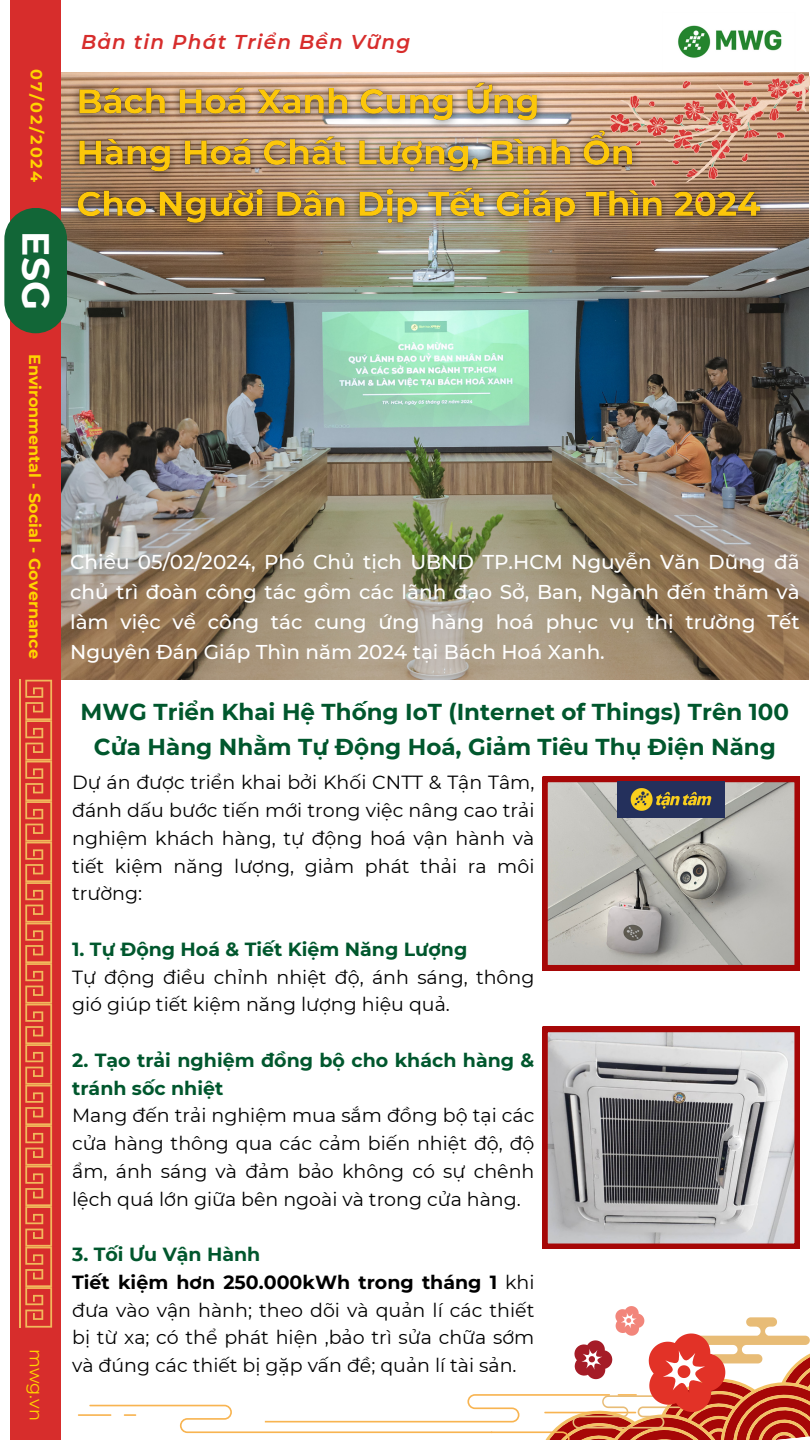
<style>
.page{position:relative;width:810px;height:1440px;background:#fff}
.page>*{position:absolute;margin:0;border:0;box-sizing:border-box;transform-origin:0 0}
.t1{font:700 37.7px "Montserrat";color:#fff}
.t2{font:700 23px/34.5px "Montserrat";color:#00572d;text-align:center}
.t3{font:500 20px/30px "Montserrat";color:#fff;text-align:justify}
.t4{font:italic 600 20px "Montserrat";letter-spacing:.06em;color:#d72d2c}
.t5{font:19px/27.8px "Montserrat";color:#000}
.t6{font:17.7px "Montserrat";color:#ffd400}
.t7{font:700 16px "Montserrat";color:#ffd400}
.s1{font-weight:700;color:#00572d}
.s2{font-weight:700}
</style>
<div class="page">
<img style="left:679px;top:25px;width:102px;height:10px">
<img style="left:61px;top:72px;width:748px;height:608px">
<div style="left:10px;top:0;width:51px;height:1440px;background:#d72d2c"></div>
<div style="left:4px;top:208px;width:63px;height:125px;background:#126637;border-radius:31px"></div>
<svg style="left:543px;top:777px;width:257px;height:193px;background:#b3a39e"></svg>
<svg style="left:543px;top:1027px;width:257px;height:222px;background:#a39697"></svg>
<img style="left:618px;top:782px;width:106px;height:35px">
<img style="left:63px;top:72px;width:712px;height:168px">
<svg style="left:603px;top:35px;width:207px;height:187px"></svg>
<hr style="left:19px;top:680px;width:2px;height:40px;background:#f1b95c">
<hr style="left:19px;top:720px;width:2px;height:40px;background:#f1b95c">
<hr style="left:19px;top:761px;width:2px;height:40px;background:#f1b95c">
<hr style="left:19px;top:801px;width:2px;height:40px;background:#f1b95c">
<hr style="left:19px;top:842px;width:2px;height:40px;background:#f1b95c">
<hr style="left:19px;top:882px;width:2px;height:40px;background:#f1b95c">
<hr style="left:19px;top:923px;width:2px;height:40px;background:#f1b95c">
<hr style="left:19px;top:963px;width:2px;height:40px;background:#f1b95c">
<hr style="left:19px;top:1004px;width:2px;height:40px;background:#f1b95c">
<hr style="left:19px;top:1044px;width:2px;height:40px;background:#f1b95c">
<hr style="left:19px;top:1085px;width:2px;height:40px;background:#f1b95c">
<hr style="left:19px;top:1125px;width:2px;height:40px;background:#f1b95c">
<hr style="left:19px;top:1166px;width:2px;height:40px;background:#f1b95c">
<hr style="left:19px;top:1206px;width:2px;height:40px;background:#f1b95c">
<hr style="left:19px;top:1247px;width:2px;height:40px;background:#f1b95c">
<svg style="left:25px;top:680px;width:27px;height:648px"></svg>
<hr style="left:19px;top:1287px;width:2px;height:40px;background:#f1b95c">
<hr style="left:78px;top:1414px;width:33px;height:2px;background:#f8b451">
<svg style="left:89px;top:1306px;width:721px;height:134px"></svg>
<h5 class="t7" style="left:46px;top:69px;width:114px;rotate:90deg">07/02/2024</h5>
<h5 class="t1" style="left:59px;top:231px;width:80px;rotate:90deg">ESG</h5>
<h6 class="t7" style="left:45px;top:354px;width:307px;rotate:90deg">Environmental - Social - Governance</h6>
<h5 class="t6" style="left:47px;top:1349px;width:73px;rotate:90deg">mwg.vn</h5>
<p class="t4" style="left:81px;top:29px;width:331px">Bản tin Phát Triển Bền Vững</p>
<h4 class="t3" style="left:70px;top:547px;width:731px">Chiều 05/02/2024, Phó Chủ tịch UBND TP.HCM Nguyễn Văn Dũng đã chủ trì đoàn công tác gồm các lãnh đạo Sở, Ban, Ngành đến thăm và làm việc về công tác cung ứng hàng hoá phục vụ thị trường Tết Nguyên Đán Giáp Thìn năm 2024 tại Bách Hoá Xanh.</h4>
<p class="t2" style="left:81px;top:695px;width:710px">MWG Triển Khai Hệ Thống IoT (Internet of Things) Trên 100<br>Cửa Hàng Nhằm Tự Động Hoá, Giảm Tiêu Thụ Điện Năng</p>
<p class="t5" style="left:72px;top:769px;width:464px;text-align:justify">Dự án được triển khai bởi Khối CNTT &amp; Tận Tâm, đánh dấu bước tiến mới trong việc nâng cao trải nghiệm khách hàng, tự động hoá vận hành và tiết kiệm năng lượng, giảm phát thải ra môi trường:</p>
<h4 class="t5" style="left:72px;top:935px;width:464px"><span class="s1">1. Tự Động Hoá &amp; Tiết Kiệm Năng Lượng<br></span>Tự động điều chỉnh nhiệt độ, ánh sáng, thông gió giúp tiết kiệm năng lượng hiệu quả.</h4>
<h1 class="t5" style="left:72px;top:1046px;width:464px"><span class="s1">2. Tạo trải nghiệm đồng bộ cho khách hàng &amp; tránh sốc nhiệt<br></span>Mang đến trải nghiệm mua sắm đồng bộ tại các cửa hàng thông qua các cảm biến nhiệt độ, độ ẩm, ánh sáng và đảm bảo không có sự chênh lệch quá lớn giữa bên ngoài và trong cửa hàng.</h1>
<h3 class="t5" style="left:72px;top:1240px;width:464px"><span class="s1">3. Tối Ưu Vận Hành<br></span><span class="s2">Tiết kiệm hơn 250.000kWh trong tháng 1</span> khi đưa vào vận hành; theo dõi và quản lí các thiết bị từ xa; có thể phát hiện ,bảo trì sửa chữa sớm và đúng các thiết bị gặp vấn đề; quản lí tài sản.</h3>
</div>
